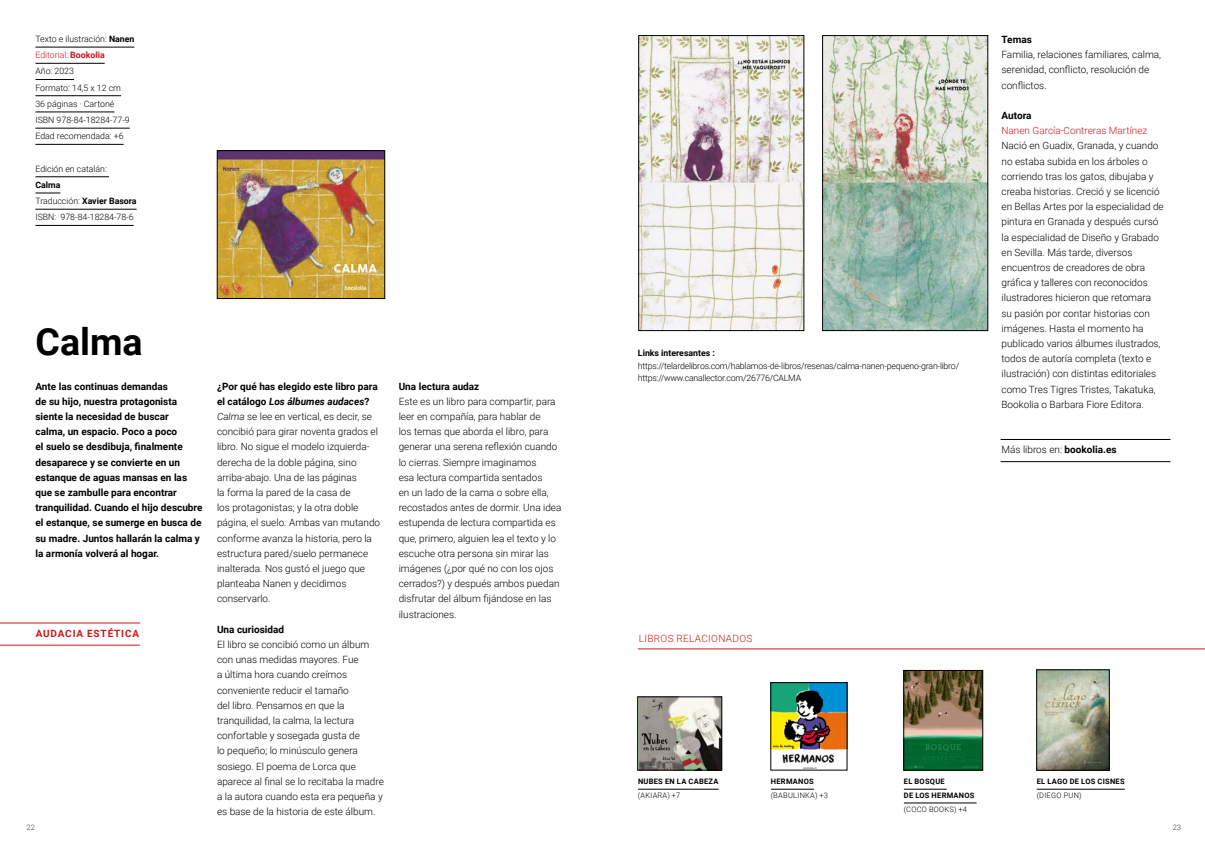
<style>
.page{position:relative;width:1205px;height:851px;background:#fff}
.page>*{position:absolute;margin:0;border:0;box-sizing:border-box;transform-origin:0 0}
.t1{font:700 37.5px "Roboto";color:#000}
.t2{font:300 10px/15.2px "Roboto";color:#000}
.t3{font:700 10px/15.2px "Roboto";color:#000}
.t4{font:300 10px "Roboto";color:#cd1719}
.t5{font:300 10px "Roboto";letter-spacing:.035em;color:#cd1719}
.t6{font:700 10px "Roboto";letter-spacing:.085em;color:#cd1719}
.t7{font:300 8.75px/16.2px "Roboto";letter-spacing:-.01em;color:#000}
.t8{font:700 8.75px "Roboto";color:#000}
.t9{font:700 7.5px/13.8px "Roboto";letter-spacing:.035em;color:#000}
.t10{font:300 7.5px "Roboto";letter-spacing:.035em;color:#000}
.t11{font:300 7.5px "Roboto";color:#3c3c3b}
.s1{font-weight:700}
.s2{color:#cd1719}
.s3{font-weight:700;color:#cd1719}
.s4{font-weight:700;font-style:italic}
.s5{font-style:italic}
</style>
<div class="page">
<hr style="left:1000px;top:461px;width:170px;height:1px;background:#000">
<hr style="left:1000px;top:439px;width:170px;height:1px;background:#000">
<hr style="left:35px;top:47px;width:99px;height:1px;background:#000">
<hr style="left:35px;top:63px;width:70px;height:1px;background:#000">
<hr style="left:35px;top:79px;width:39px;height:1px;background:#000">
<hr style="left:35px;top:95px;width:86px;height:1px;background:#000">
<hr style="left:35px;top:112px;width:79px;height:1px;background:#000">
<hr style="left:35px;top:128px;width:95px;height:1px;background:#000">
<hr style="left:35px;top:144px;width:89px;height:1px;background:#000">
<hr style="left:35px;top:176px;width:74px;height:1px;background:#000">
<svg style="left:35px;top:193px;width:25px;height:1px"></svg>
<hr style="left:35px;top:209px;width:102px;height:1px;background:#000">
<hr style="left:35px;top:225px;width:99px;height:1px;background:#000">
<img style="left:219px;top:152px;width:164px;height:144px">
<div style="left:217px;top:150px;width:168px;height:148px;border:1px solid #000"></div>
<hr style="left:638px;top:648px;width:567px;height:1px;background:#cd1719">
<hr style="left:638px;top:788px;width:80px;height:1px;background:#000">
<hr style="left:771px;top:788px;width:43px;height:1px;background:#000">
<hr style="left:904px;top:788px;width:43px;height:1px;background:#000">
<hr style="left:904px;top:802px;width:72px;height:1px;background:#000">
<hr style="left:1037px;top:788px;width:88px;height:1px;background:#000">
<img style="left:639px;top:698px;width:81px;height:70px">
<div style="left:637px;top:696px;width:85px;height:74px;border:1px solid #000"></div>
<img style="left:772px;top:684px;width:73px;height:84px">
<div style="left:770px;top:682px;width:77px;height:88px;border:1px solid #000"></div>
<img style="left:905px;top:672px;width:76px;height:96px">
<div style="left:903px;top:670px;width:80px;height:100px;border:1px solid #000"></div>
<img style="left:1038px;top:671px;width:69px;height:97px">
<div style="left:1036px;top:669px;width:73px;height:101px;border:1px solid #000"></div>
<img style="left:640px;top:37px;width:162px;height:291px">
<div style="left:638px;top:35px;width:166px;height:295px;border:1px solid #000"></div>
<img style="left:824px;top:37px;width:162px;height:291px">
<div style="left:822px;top:35px;width:166px;height:295px;border:1px solid #000"></div>
<hr style="left:0;top:644px;width:140px;height:1px;background:#cd1719">
<hr style="left:0;top:622px;width:140px;height:1px;background:#cd1719">
<p class="t7" style="left:35px;top:30px;width:100px">Texto e ilustración: <span class="s1">Nanen<br></span><span class="s2">Editorial:</span> <span class="s3">Bookolia<br></span>Año: 2023<br>Formato: 14,5 x 12 cm<br>36 páginas · Cartoné<br>ISBN 978-84-18284-77-9<br>Edad recomendada: +6</p>
<p class="t7" style="left:35px;top:160px;width:73px">Edición en catalán:</p>
<p class="t7" style="left:35px;top:176px;width:103px"><span class="s1">Calma<br></span>Traducción: <span class="s1">Xavier Basora<br></span>ISBN: 978-84-18284-78-6</p>
<h1 class="t1" style="left:35px;top:315px;width:109px">Calma</h1>
<p class="t3" style="left:35px;top:378px;width:169px">Ante las continuas demandas<br>de su hijo, nuestra protagonista siente la necesidad de buscar<br>calma, un espacio. Poco a poco<br>el suelo se desdibuja, finalmente desaparece y se convierte en un estanque de aguas mansas en las que se zambulle para encontrar tranquilidad. Cuando el hijo descubre el estanque, se sumerge en busca de su madre. Juntos hallarán la calma y la armonía volverá al hogar.</p>
<p class="t6" style="left:36px;top:626px;width:105px">AUDACIA ESTÉTICA</p>
<p class="t2" style="left:217px;top:378px;width:165px"><span class="s1">¿Por qué has elegido este libro para el catálogo</span> <span class="s4">Los álbumes audaces</span><span class="s1">?<br></span><span class="s5">Calma</span> se lee en vertical, es decir, se concibió para girar noventa grados el libro. No sigue el modelo izquierda&shy;derecha de la doble página, sino arriba-abajo. Una de las páginas<br>la forma la pared de la casa de<br>los protagonistas; y la otra doble página, el suelo. Ambas van mutando conforme avanza la historia, pero la estructura pared/suelo permanece inalterada. Nos gustó el juego que planteaba Nanen y decidimos conservarlo.</p>
<p class="t3" style="left:217px;top:621px;width:69px">Una curiosidad</p>
<p class="t2" style="left:217px;top:636px;width:168px">El libro se concibió como un álbum con unas medidas mayores. Fue<br>a última hora cuando creímos conveniente reducir el tamaño<br>del libro. Pensamos en que la tranquilidad, la calma, la lectura confortable y sosegada gusta de<br>lo pequeño; lo minúsculo genera sosiego. El poema de Lorca que aparece al final se lo recitaba la madre a la autora cuando esta era pequeña y es base de la historia de este álbum.</p>
<p class="t3" style="left:399px;top:378px;width:82px">Una lectura audaz</p>
<p class="t2" style="left:399px;top:393px;width:164px">Este es un libro para compartir, para leer en compañía, para hablar de<br>los temas que aborda el libro, para generar una serena reflexión cuando lo cierras. Siempre imaginamos<br>esa lectura compartida sentados<br>en un lado de la cama o sobre ella, recostados antes de dormir. Una idea estupenda de lectura compartida es que, primero, alguien lea el texto y lo escuche otra persona sin mirar las imágenes (¿por qué no con los ojos cerrados?) y después ambos puedan disfrutar del álbum fijándose en las ilustraciones.</p>
<p class="t8" style="left:638px;top:347px;width:78px">Links interesantes :</p>
<p class="t7" style="left:638px;top:359px;width:323px;line-height:12.5px">https://telardelibros.com/hablamos-de-libros/resenas/calma-nanen-pequeno-gran-libro/ https://www.canallector.com/26776/CALMA</p>
<p class="t3" style="left:1001px;top:31px;width:32px">Temas</p>
<p class="t2" style="left:1001px;top:47px;width:161px">Familia, relaciones familiares, calma, serenidad, conflicto, resolución de conflictos.</p>
<p class="t3" style="left:1001px;top:107px;width:32px">Autora</p>
<p class="t4" style="left:1001px;top:123px;width:147px">Nanen García-Contreras Martínez</p>
<p class="t2" style="left:1001px;top:138px;width:164px">Nació en Guadix, Granada, y cuando no estaba subida en los árboles o corriendo tras los gatos, dibujaba y creaba historias. Creció y se licenció en Bellas Artes por la especialidad de pintura en Granada y después cursó la especialidad de Diseño y Grabado en Sevilla. Más tarde, diversos encuentros de creadores de obra gráfica y talleres con reconocidos ilustradores hicieron que retomara su pasión por contar historias con imágenes. Hasta el momento ha publicado varios álbumes ilustrados, todos de autoría completa (texto e ilustración) con distintas editoriales como Tres Tigres Tristes, Takatuka, Bookolia o Barbara Fiore Editora.</p>
<p class="t2" style="left:1001px;top:441px;width:117px">Más libros en: <span class="s1">bookolia.es</span></p>
<p class="t5" style="left:639px;top:631px;width:115px">LIBROS RELACIONADOS</p>
<p class="t9" style="left:638px;top:774px;width:82px">NUBES EN LA CABEZA</p>
<p class="t10" style="left:638px;top:789px;width:44px">(AKIARA) +7</p>
<p class="t9" style="left:771px;top:774px;width:44px">HERMANOS</p>
<p class="t10" style="left:771px;top:789px;width:59px">(BABULINKA) +3</p>
<p class="t9" style="left:904px;top:774px;width:72px">EL BOSQUE<br>DE LOS HERMANOS</p>
<p class="t10" style="left:904px;top:803px;width:65px">(COCO BOOKS) +4</p>
<p class="t9" style="left:1037px;top:774px;width:89px">EL LAGO DE LOS CISNES</p>
<p class="t10" style="left:1036px;top:789px;width:47px">(DIEGO PUN)</p>
<p class="t11" style="left:27px;top:822px;width:10px">22</p>
<p class="t11" style="left:1172px;top:822px;width:10px">23</p>
</div>
